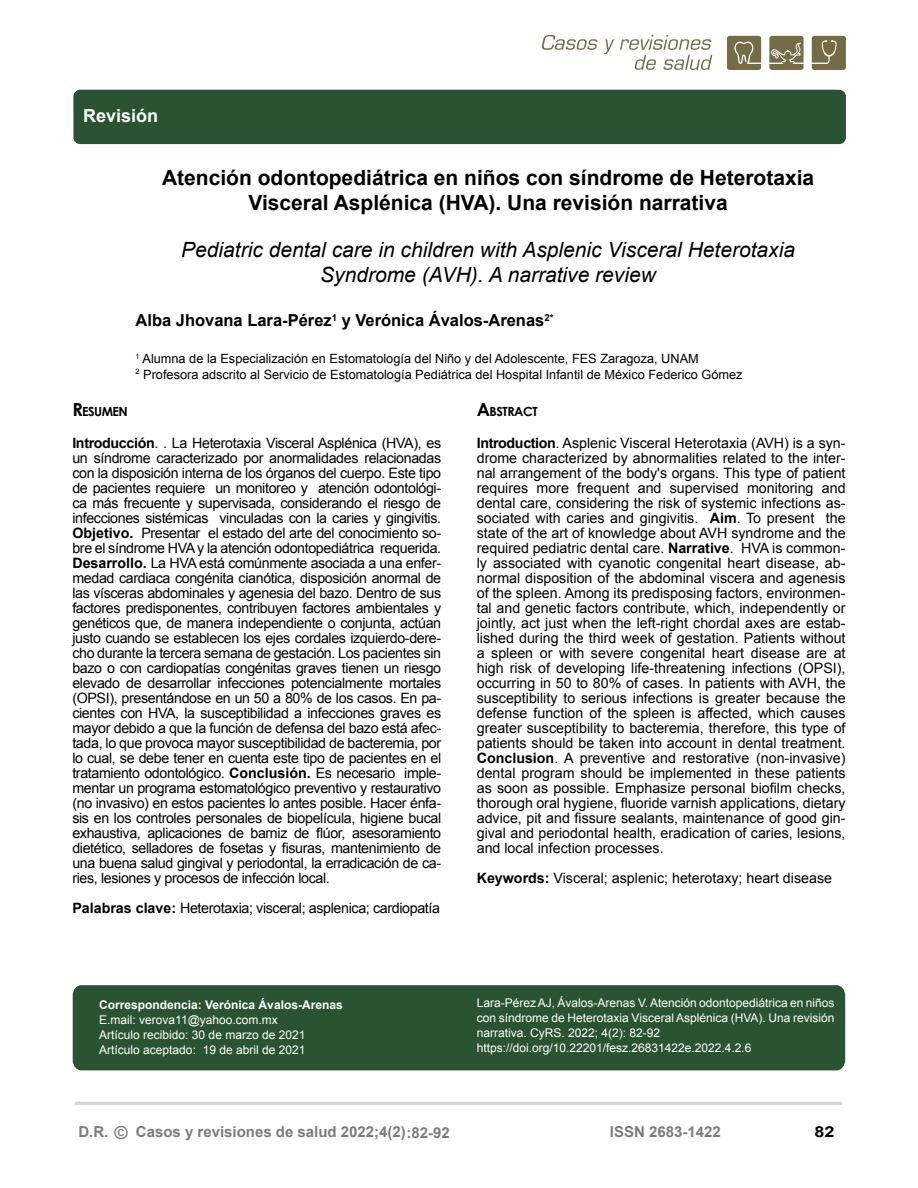
<style>
.page{position:relative;width:918px;height:1188px;background:#fff}
.page>*{position:absolute;margin:0;border:0;box-sizing:border-box;transform-origin:0 0}
.t1{font:700 21px/25.2px "Arial";color:#000;text-align:center}
.t2{font:italic 21px/25.2px "Arial";color:#000;text-align:center}
.t3{font:700 18px "Arial";color:#fff}
.t4{font:700 18px "Arial";color:#7c7c7c}
.t5{font:700 16.5px "Arial";color:#000}
.t6{font:700 15px "Arial";color:#7c7c7c}
.t7{font:700 15px "Arial";color:#000;scale:1.2 1}
.t8{font:14.25px/15px "Arial";letter-spacing:-.025em;color:#000;text-align:justify}
.t9{font:14.25px "Arial";color:#000}
.t10{font:12.75px/15.3px "Arial";color:#000}
.t11{font:700 12.6px "Century Gothic";letter-spacing:-.045em;color:#000}
.t12{font:12px/15px "Arial";color:#fff}
.t13{font:700 12px "Arial";color:#fff}
.s1{font-size:18px}
.s2{font-weight:700}
</style>
<div class="page">
<div style="left:73px;top:89px;width:769px;height:30px;background:#bfc7c1;border-radius:9px"></div>
<div style="left:73px;top:90px;width:773px;height:54px;background:#2a5331;border-radius:7px"></div>
<svg style="left:542px;top:35px;width:56px;height:15px"></svg>
<svg style="left:604px;top:39px;width:10px;height:15px"></svg>
<svg style="left:620px;top:35px;width:92px;height:35px"></svg>
<svg style="left:812px;top:36px;width:34px;height:34px"></svg>
<svg style="left:769px;top:36px;width:35px;height:34px"></svg>
<svg style="left:727px;top:36px;width:34px;height:34px"></svg>
<div style="left:73px;top:985px;width:772px;height:85px;background:#2a5331"></div>
<hr style="left:74px;top:1102px;width:768px;height:3px;background:#d6d6d6;border-radius:2px">
<p class="t3" style="left:83px;top:104px;width:77px">Revisión</p>
<h1 class="t1" style="left:162px;top:165px;width:654px">Atención odontopediátrica en niños con síndrome de Heterotaxia<br>Visceral Asplénica (HVA). Una revisión narrativa</h1>
<h1 class="t2" style="left:181px;top:237px;width:615px">Pediatric dental care in children with Asplenic Visceral Heterotaxia<br>Syndrome (AVH). A narrative review</h1>
<p class="t5" style="left:136px;top:310px;width:419px">Alba Jhovana Lara-Pérez<sup>1</sup> y Verónica Ávalos-Arenas<sup>2*</sup></p>
<p class="t10" style="left:136px;top:351px;width:609px"><sup>1</sup> Alumna de la Especialización en Estomatología del Niño y del Adolescente, FES Zaragoza, UNAM<br><sup>2</sup> Profesora adscrito al Servicio de Estomatología Pediátrica del Hospital Infantil de México Federico Gómez</p>
<p class="t11" style="left:72px;top:402px;width:57px"><span class="s1">R</span>ESUMEN</p>
<p class="t8" style="left:72px;top:436px;width:370px"><span class="s2">Introducción</span>. . La Heterotaxia Visceral Asplénica (HVA), es un síndrome caracterizado por anormalidades relacionadas con la disposición interna de los órganos del cuerpo. Este tipo de pacientes requiere un monitoreo y atención odontológi&shy;ca más frecuente y supervisada, considerando el riesgo de infecciones sistémicas vinculadas con la caries y gingivitis.<br><span class="s2">Objetivo.</span> Presentar el estado del arte del conocimiento so&shy;bre el síndrome HVA y la atención odontopediátrica requerida.<br><span class="s2">Desarrollo.</span> La HVA está comúnmente asociada a una enfer&shy;medad cardiaca congénita cianótica, disposición anormal de las vísceras abdominales y agenesia del bazo. Dentro de sus factores predisponentes, contribuyen factores ambientales y genéticos que, de manera independiente o conjunta, actúan justo cuando se establecen los ejes cordales izquierdo-dere&shy;cho durante la tercera semana de gestación. Los pacientes sin bazo o con cardiopatías congénitas graves tienen un riesgo elevado de desarrollar infecciones potencialmente mortales (OPSI), presentándose en un 50 a 80% de los casos. En pa&shy;cientes con HVA, la susceptibilidad a infecciones graves es mayor debido a que la función de defensa del bazo está afec&shy;tada, lo que provoca mayor susceptibilidad de bacteremia, por lo cual, se debe tener en cuenta este tipo de pacientes en el tratamiento odontológico. <span class="s2">Conclusión.</span> Es necesario imple&shy;mentar un programa estomatológico preventivo y restaurativo (no invasivo) en estos pacientes lo antes posible. Hacer énfa&shy;sis en los controles personales de biopelícula, higiene bucal exhaustiva, aplicaciones de barniz de flúor, asesoramiento dietético, selladores de fosetas y fisuras, mantenimiento de una buena salud gingival y periodontal, la erradicación de ca&shy;ries, lesiones y procesos de infección local.</p>
<p class="t8" style="left:72px;top:901px;width:369px"><span class="s2">Palabras clave:</span> Heterotaxia; visceral; asplenica; cardiopatía</p>
<p class="t13" style="left:99px;top:997px;width:245px">Correspondencia: Verónica Ávalos-Arenas</p>
<p class="t12" style="left:99px;top:1012px;width:208px">E.mail: verova11@yahoo.com.mx<br>Artículo recibido: 30 de marzo de 2021<br>Artículo aceptado: 19 de abril de 2021</p>
<p class="t11" style="left:477px;top:402px;width:63px"><span class="s1">A</span>BSTRACT</p>
<p class="t8" style="left:477px;top:436px;width:370px"><span class="s2">Introduction</span>. Asplenic Visceral Heterotaxia (AVH) is a syn&shy;drome characterized by abnormalities related to the inter&shy;nal arrangement of the body's organs. This type of patient requires more frequent and supervised monitoring and dental care, considering the risk of systemic infections as&shy;sociated with caries and gingivitis. <span class="s2">Aim</span>. To present the state of the art of knowledge about AVH syndrome and the required pediatric dental care. <span class="s2">Narrative</span>. HVA is common&shy;ly associated with cyanotic congenital heart disease, ab&shy;normal disposition of the abdominal viscera and agenesis of the spleen. Among its predisposing factors, environmen&shy;tal and genetic factors contribute, which, independently or jointly, act just when the left-right chordal axes are estab&shy;lished during the third week of gestation. Patients without a spleen or with severe congenital heart disease are at high risk of developing life-threatening infections (OPSI), occurring in 50 to 80% of cases. In patients with AVH, the susceptibility to serious infections is greater because the defense function of the spleen is affected, which causes greater susceptibility to bacteremia, therefore, this type of patients should be taken into account in dental treatment.<br><span class="s2">Conclusion</span>. A preventive and restorative (non-invasive) dental program should be implemented in these patients as soon as possible. Emphasize personal biofilm checks, thorough oral hygiene, fluoride varnish applications, dietary advice, pit and fissure sealants, maintenance of good gin&shy;gival and periodontal health, eradication of caries, lesions, and local infection processes.</p>
<p class="t9" style="left:477px;top:869px;width:357px"><span class="s2">Keywords:</span> Visceral; asplenic; heterotaxy; heart disease</p>
<p class="t12" style="left:477px;top:996px;width:359px">Lara-Pérez AJ, Ávalos-Arenas V. Atención odontopediátrica en niños con síndrome de Heterotaxia Visceral Asplénica (HVA). Una revisión narrativa. CyRS. 2022; 4(2): 82-92 https://doi.org/10.22201/fesz.26831422e.2022.4.2.6</p>
<p class="t6" style="left:78px;top:1122px;width:31px">D.R.</p>
<p class="t6" style="left:610px;top:1122px;width:112px">ISSN 2683-1422</p>
<p class="t4" style="left:115px;top:1121px;width:15px">©</p>
<p class="t6" style="left:136px;top:1122px;width:315px">Casos y revisiones de salud 2022;4(2):82-92</p>
<p class="t7" style="left:814px;top:1122px;width:18px">82</p>
</div>
